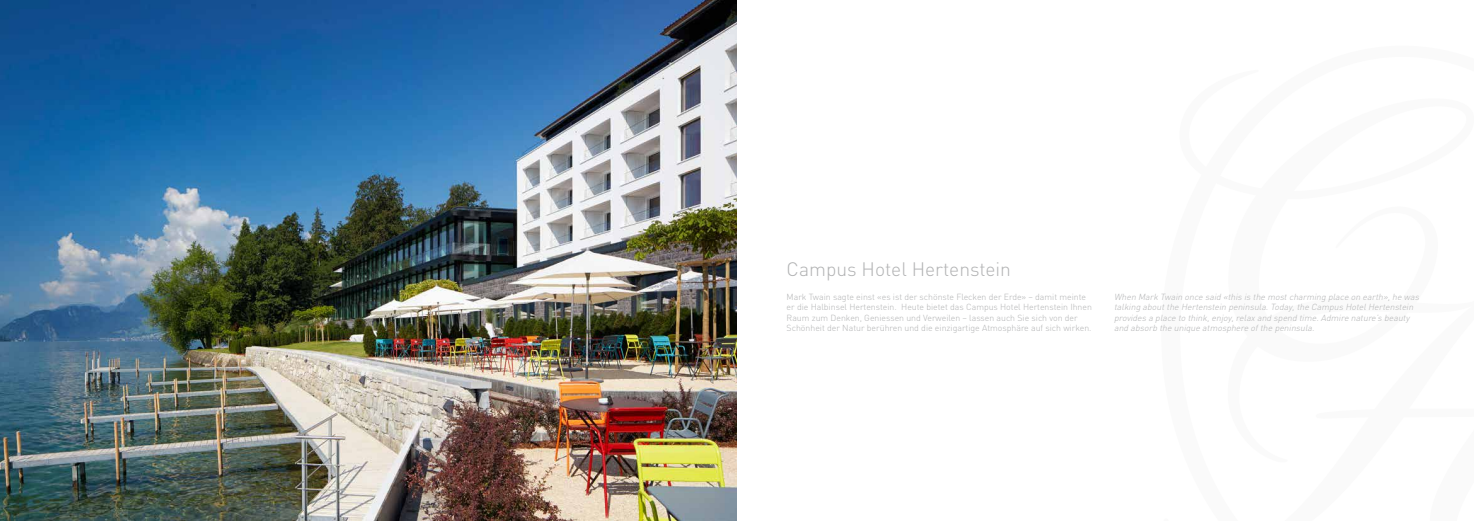
<style>
.page{position:relative;width:1474px;height:521px;background:#fff}
.page>*{position:absolute;margin:0;border:0;box-sizing:border-box;transform-origin:0 0}
.t1{font:300 19.25px "DIN";color:#b1b2b3}
.t2{font:300 8.75px/10.5px "DIN";color:#b1b2b3}
.t3{font:italic 300 8.75px/10.5px "DIN";color:#b1b2b3}
</style>
<div class="page">
<img style="left:0;top:0;width:737px;height:521px">
<h1 class="t1" style="left:786px;top:256px;width:226px">Campus Hotel Hertenstein</h1>
<p class="t2" style="left:786px;top:291px;width:307px">Mark Twain sagte einst «es ist der schönste Flecken der Erde» – damit meinte er die Halbinsel Hertenstein. Heute bietet das Campus Hotel Hertenstein Ihnen Raum zum Denken, Geniessen und Verweilen – lassen auch Sie sich von der Schönheit der Natur berühren und die einzigartige Atmosphäre auf sich wirken.</p>
<p class="t3" style="left:1114px;top:291px;width:308px">When Mark Twain once said «this is the mostcharming place on earth»,he was talking aboutthe Hertenstein peninsula.Today,the Campus HotelHertenstein provides a place to think,enjoy,relax and spend time.Admire nature’s beauty and absorb the unique atmosphere ofthe peninsula.</p>
</div>
